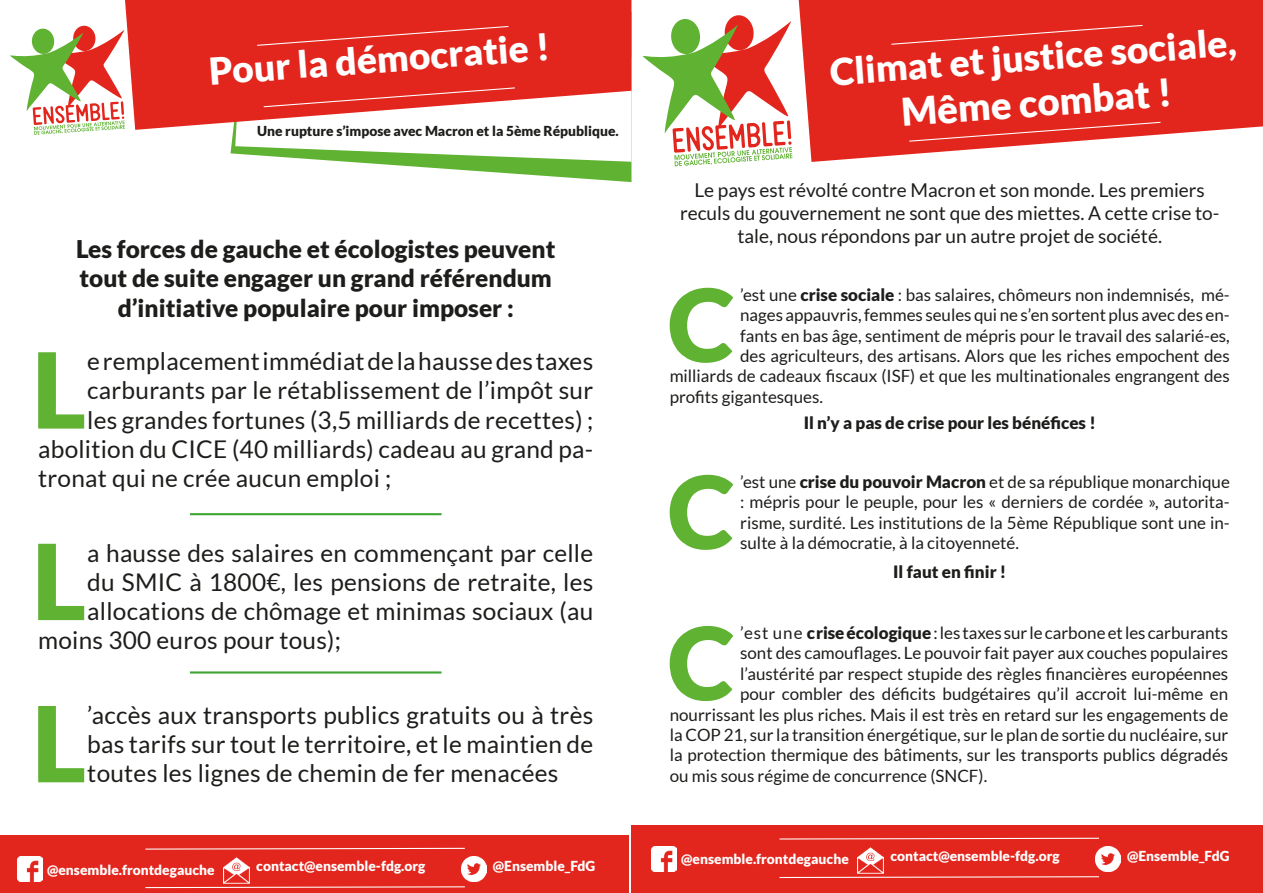
<style>
.page{position:relative;width:1263px;height:893px;background:#fff}
.page>*{position:absolute;margin:0;border:0;box-sizing:border-box;transform-origin:0 0}
.t1{font:900 104.7px "Lato";color:#5fb232}
.t2{font:900 100.8px "Lato";color:#5fb232}
.t3{font:900 38.25px "Lato";color:#fff}
.t4{font:900 37.2px "Lato";color:#fff}
.t5{font:24.45px/29.2px "Lato";letter-spacing:.01em;color:#1d1d1b;text-align:justify}
.t6{font:900 24.45px/29.2px "Lato";color:#1d1d1b;text-align:center}
.t7{font:19.05px/23px "Lato";color:#1d1d1b;text-align:center}
.t8{font:16.95px/20.4px "Lato";color:#1d1d1b;text-align:justify}
.t9{font:900 16.95px "Lato";color:#1d1d1b}
.t10{font:900 13.8px "Lato";color:#fff}
.t11{font:900 13.8px "Lato";color:#1d1d1b}
.s1{font-weight:900}
</style>
<div class="page">
<div style="left:631px;top:826px;width:632px;height:67px;background:#e3261d"></div>
<svg style="left:642px;top:15px;width:151px;height:152px"></svg>
<img style="left:1095px;top:847px;width:25px;height:25px">
<img style="left:651px;top:846px;width:26px;height:26px">
<img style="left:858px;top:847px;width:26px;height:26px">
<svg style="left:799px;top:0;width:464px;height:162px;background:#e6443c"></svg>
<svg style="left:908px;top:121px;width:253px;height:21px;background:#e63f37"></svg>
<svg style="left:890px;top:24px;width:254px;height:21px;background:#e43028"></svg>
<svg style="left:779px;top:876px;width:320px;height:2px"></svg>
<svg style="left:779px;top:837px;width:321px;height:3px"></svg>
<svg style="left:231px;top:130px;width:400px;height:52px"></svg>
<svg style="left:235px;top:130px;width:396px;height:32px"></svg>
<div style="left:0;top:836px;width:628px;height:57px;background:#e3261d"></div>
<svg style="left:10px;top:25px;width:115px;height:110px"></svg>
<img style="left:461px;top:857px;width:25px;height:25px">
<img style="left:17px;top:856px;width:26px;height:26px">
<img style="left:223px;top:857px;width:27px;height:26px">
<svg style="left:125px;top:0;width:506px;height:130px;fill:#e3261d"></svg>
<svg style="left:263px;top:87px;width:253px;height:21px;background:#e6423a"></svg>
<svg style="left:256px;top:25px;width:253px;height:21px;background:#e43028"></svg>
<svg style="left:145px;top:886px;width:320px;height:3px"></svg>
<svg style="left:145px;top:847px;width:320px;height:3px"></svg>
<hr style="left:190px;top:513px;width:251px;height:2px;background:#3fa535">
<hr style="left:190px;top:671px;width:251px;height:3px;background:#3fa535">
<p class="t4" style="left:208px;top:49px;width:343px;rotate:-4deg">Pour la démocratie !</p>
<p class="t11" style="left:257px;top:123px;width:363px">Une rupture s’impose avec Macron et la 5ème République.</p>
<p class="t6" style="left:76px;top:234px;width:481px">Les forces de gauche et écologistes peuvent tout de suite engager un grand référendum d’initiative populaire pour imposer :</p>
<p class="t1" style="left:32px;top:329px;width:56px">L</p>
<p class="t5" style="left:87px;top:346px;width:507px">e remplacement immédiat de la hausse des taxes</p>
<p class="t5" style="left:87px;top:376px;width:507px">carburants par le rétablissement de l’impôt sur</p>
<p class="t5" style="left:87px;top:405px;width:507px">les grandes fortunes (3,5 milliards de recettes) ;</p>
<p class="t5" style="left:38px;top:434px;width:557px">abolition du CICE (40 milliards) cadeau au grand pa-</p>
<p class="t5" style="left:38px;top:463px;width:355px">tronat qui ne crée aucun emploi ;</p>
<p class="t1" style="left:32px;top:520px;width:56px">L</p>
<p class="t5" style="left:87px;top:538px;width:507px">a hausse des salaires en commençant par celle</p>
<p class="t5" style="left:87px;top:567px;width:507px">du SMIC à 1800€, les pensions de retraite, les</p>
<p class="t5" style="left:87px;top:596px;width:507px">allocations de chômage et minimas sociaux (au</p>
<p class="t5" style="left:38px;top:626px;width:304px">moins 300 euros pour tous);</p>
<p class="t1" style="left:32px;top:683px;width:56px">L</p>
<p class="t5" style="left:87px;top:700px;width:507px">’accès aux transports publics gratuits ou à très bas tarifs sur tout le territoire, et le maintien de toutes les lignes de chemin de fer menacées</p>
<p class="t10" style="left:47px;top:861px;width:169px">@ensemble.frontdegauche</p>
<p class="t10" style="left:256px;top:858px;width:171px">contact@ensemble-fdg.org</p>
<p class="t10" style="left:493px;top:858px;width:104px">@Ensemble_FdG</p>
<p class="t4" style="left:829px;top:49px;width:408px;rotate:-4deg">Climat et justice sociale,</p>
<p class="t3" style="left:900px;top:89px;width:272px;rotate:-4deg">Même combat !</p>
<p class="t7" style="left:680px;top:179px;width:541px">Le pays est révolté contre Macron et son monde. Les premiers reculs du gouvernement ne sont que des miettes. A cette crise to&shy;tale, nous répondons par un autre projet de société.</p>
<p class="t2" style="left:668px;top:266px;width:68px">C</p>
<p class="t8" style="left:740px;top:284px;width:491px">’est une <span class="s1">crise sociale</span> : bas salaires, chômeurs non indemnisés, mé-</p>
<p class="t8" style="left:740px;top:305px;width:491px">nages appauvris, femmes seules qui ne s’en sortent plus avec des en-</p>
<p class="t8" style="left:740px;top:325px;width:491px">fants en bas âge, sentiment de mépris pour le travail des salarié-es,</p>
<p class="t8" style="left:740px;top:346px;width:491px">des agriculteurs, des artisans. Alors que les riches empochent des</p>
<p class="t8" style="left:670px;top:366px;width:562px">milliards de cadeaux fiscaux (ISF) et que les multinationales engrangent des</p>
<p class="t8" style="left:670px;top:386px;width:155px">profits gigantesques.</p>
<p class="t9" style="left:804px;top:413px;width:293px">Il n’y a pas de crise pour les bénéfices !</p>
<p class="t2" style="left:668px;top:453px;width:68px">C</p>
<p class="t8" style="left:740px;top:471px;width:491px">’est une <span class="s1">crise du pouvoir Macron</span> et de sa république monarchique : mépris pour le peuple, pour les « derniers de cordée », autorita&shy;risme, surdité. Les institutions de la 5ème République sont une in&shy;sulte à la démocratie, à la citoyenneté.</p>
<p class="t9" style="left:893px;top:562px;width:115px">Il faut en finir !</p>
<p class="t2" style="left:668px;top:604px;width:68px">C</p>
<p class="t8" style="left:740px;top:623px;width:490px">’est une <span class="s1">crise écologique</span> : les taxes sur le carbone et les carburants</p>
<p class="t8" style="left:740px;top:643px;width:490px">sont des camouflages. Le pouvoir fait payer aux couches populaires</p>
<p class="t8" style="left:740px;top:663px;width:490px">l’austérité par respect stupide des règles financières européennes</p>
<p class="t8" style="left:740px;top:684px;width:490px">pour combler des déficits budgétaires qu’il accroit lui-même en</p>
<p class="t8" style="left:670px;top:704px;width:560px">nourrissant les plus riches. Mais il est très en retard sur les engagements de</p>
<p class="t8" style="left:670px;top:724px;width:560px">la COP 21, sur la transition énergétique, sur le plan de sortie du nucléaire, sur</p>
<p class="t8" style="left:670px;top:745px;width:560px">la protection thermique des bâtiments, sur les transports publics dégradés</p>
<p class="t8" style="left:670px;top:765px;width:319px">ou mis sous régime de concurrence (SNCF).</p>
<p class="t10" style="left:681px;top:851px;width:169px">@ensemble.frontdegauche</p>
<p class="t10" style="left:890px;top:848px;width:171px">contact@ensemble-fdg.org</p>
<p class="t10" style="left:1127px;top:848px;width:104px">@Ensemble_FdG</p>
</div>
